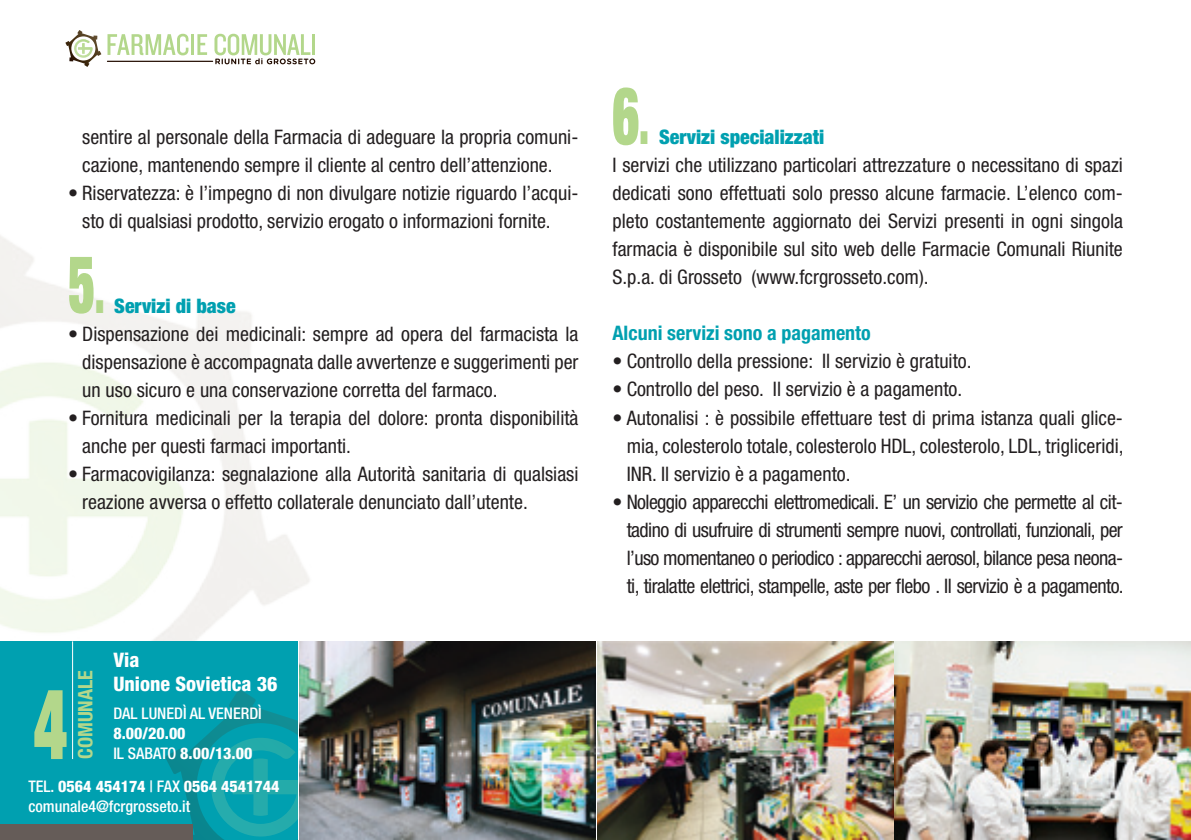
<style>
.page{position:relative;width:1191px;height:840px;background:#fff}
.page>*{position:absolute;margin:0;border:0;box-sizing:border-box;transform-origin:0 0}
.t1{font:900 expanded 99px "Helvetica Neue";color:#b3d78b;scale:.64 1}
.t2{font:900 expanded 80px "Helvetica Neue";color:#b3d78b;scale:.64 1}
.t3{font:condensed 20px/28px "Helvetica Neue";color:#231f20}
.t4{font:900 condensed 20px "Helvetica Neue";color:#00a0b0}
.t5{font:700 condensed 20px "Helvetica Neue";color:#00a0b0}
.t6{font:800 condensed 20px/24px "Helvetica Neue";color:#fff}
.t7{font:700 condensed 20px "Helvetica Neue";color:#b3d78b}
.t8{font:500 condensed 16px/20px "Helvetica Neue";color:#fff}
.t9{font:800 condensed 16px/20px "Helvetica Neue";color:#fff}
.s1{font-size:60px}
.s2{font-weight:500}
.s3{font-weight:800}
</style>
<div class="page">
<div style="left:0;top:641px;width:298px;height:198px;background:#00a0b0"></div>
<svg style="left:165px;top:689px;width:133px;height:150px"></svg>
<img style="left:299px;top:641px;width:296px;height:198px">
<img style="left:597px;top:641px;width:296px;height:198px">
<img style="left:895px;top:641px;width:296px;height:198px">
<hr style="left:72px;top:641px;width:1px;height:117px;background:#fff">
<div style="left:0;top:823px;width:193px;height:16px;background:#655c58"></div>
<svg style="left:65px;top:30px;width:36px;height:37px"></svg>
<hr style="left:107px;top:61px;width:106px;height:1px;background:#230d02">
<svg style="left:107px;top:34px;width:81px;height:21px"></svg>
<hr style="left:191px;top:34px;width:3px;height:21px;background:#b3d78b">
<svg style="left:197px;top:34px;width:10px;height:21px"></svg>
<svg style="left:214px;top:34px;width:101px;height:30px"></svg>
<p class="t3" style="left:82px;top:123px;width:497px">sentire al personale della Farmacia di adeguare la propria comuni&shy;cazione, mantenendo sempre il cliente al centro dell’attenzione.</p>
<p class="t3" style="left:82px;top:179px;width:498px;text-indent:-14px">• Riservatezza: è l’impegno di non divulgare notizie riguardo l’acqui&shy;sto di qualsiasi prodotto, servizio erogato o informazioni fornite.</p>
<h2 class="t2" style="left:68px;top:232px;width:59px">5<span class="s1">.</span></h2>
<p class="t4" style="left:114px;top:293px;width:123px">Servizi di base</p>
<p class="t3" style="left:82px;top:319px;width:498px;text-align:justify;text-indent:-14px">• Dispensazione dei medicinali: sempre ad opera del farmacista la dispensazione è accompagnata dalle avvertenze e suggerimenti per un uso sicuro e una conservazione corretta del farmaco.</p>
<p class="t3" style="left:82px;top:403px;width:498px;text-indent:-14px">• Fornitura medicinali per la terapia del dolore: pronta disponibilità anche per questi farmaci importanti.</p>
<p class="t3" style="left:82px;top:459px;width:498px;text-indent:-14px">• Farmacovigilanza: segnalazione alla Autorità sanitaria di qualsiasi reazione avversa o effetto collaterale denunciato dall’utente.</p>
<p class="t6" style="left:113px;top:647px;width:166px">Via<br>Unione Sovietica 36</p>
<p class="t8" style="left:113px;top:702px;width:150px">DAL LUNEDÌ AL VENERDÌ</p>
<p class="t9" style="left:113px;top:722px;width:140px">8.00/20.00<br><span class="s2">IL SABATO</span> 8.00/13.00</p>
<p class="t8" style="left:28px;top:775px;width:253px">TEL. <span class="s3">0564 454174</span> | FAX <span class="s3">0564 4541744<br></span>COMUNALE4@FCRGROSSETO.IT</p>
<p class="t7" style="left:73px;top:758px;width:90px;rotate:-90deg">Comunale</p>
<h1 class="t1" style="left:34px;top:660px;width:53px">4</h1>
<h2 class="t2" style="left:612px;top:64px;width:59px">6<span class="s1">.</span></h2>
<p class="t4" style="left:659px;top:125px;width:167px">Servizi specializzati</p>
<p class="t3" style="left:612px;top:151px;width:512px;text-align:justify">I servizi che utilizzano particolari attrezzature o necessitano di spazi dedicati sono effettuati solo presso alcune farmacie. L’elenco com&shy;pleto costantemente aggiornato dei Servizi presenti in ogni singola farmacia è disponibile sul sito web delle Farmacie Comunali Riunite S.p.a. di Grosseto (www.fcrgrosseto.com).</p>
<p class="t5" style="left:612px;top:321px;width:260px">Alcuni servizi sono a pagamento</p>
<p class="t3" style="left:612px;top:347px;width:360px">• Controllo della pressione: Il servizio è gratuito.</p>
<p class="t3" style="left:612px;top:375px;width:351px">• Controllo del peso. Il servizio è a pagamento.</p>
<p class="t3" style="left:626px;top:403px;width:498px;text-align:justify;text-indent:-14px">• Autonalisi : è possibile effettuare test di prima istanza quali glice&shy;mia, colesterolo totale, colesterolo HDL, colesterolo, LDL, trigliceridi, INR. Il servizio è a pagamento.</p>
<p class="t3" style="left:626px;top:487px;width:498px;text-align:justify;text-indent:-14px">• Noleggio apparecchi elettromedicali. E’ un servizio che permette al cit&shy;tadino di usufruire di strumenti sempre nuovi, controllati, funzionali, per l’uso momentaneo o periodico : apparecchi aerosol, bilance pesa neona&shy;ti, tiralatte elettrici, stampelle, aste per flebo . Il servizio è a pagamento.</p>
</div>
